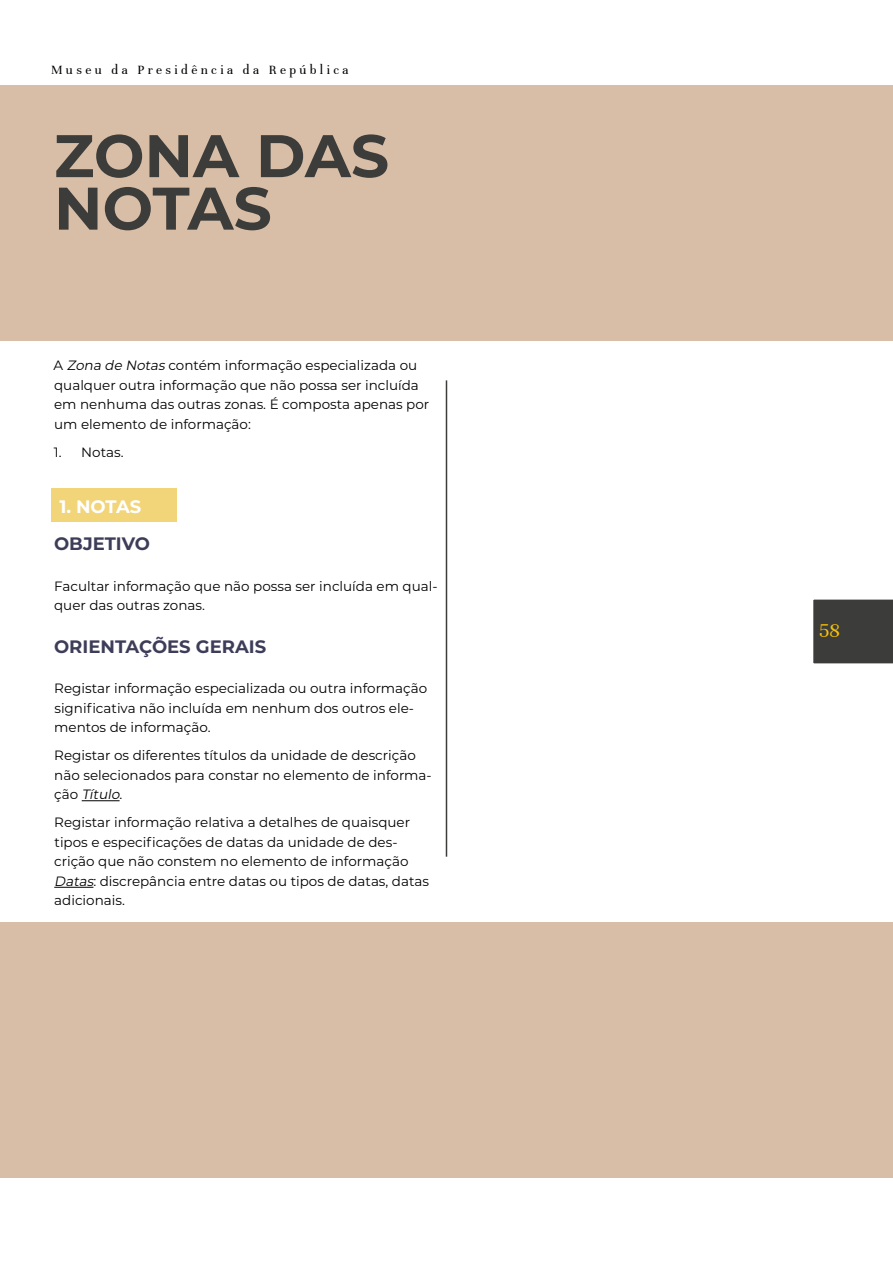
<style>
.page{position:relative;width:893px;height:1263px;background:#fff}
.page>*{position:absolute;margin:0;border:0;box-sizing:border-box;transform-origin:0 0}
.t1{font:700 60px/52.5px "Montserrat";color:#3c3c3b}
.t2{font:21px "Unna";color:#fbc201}
.t3{font:700 18px "Montserrat";color:#3d3d59}
.t4{font:700 18px "Montserrat";letter-spacing:-.005em;color:#fff}
.t5{font:13.5px/19.5px "Montserrat";color:#000}
.t6{font:13.5px "Unna";letter-spacing:.25em;color:#000}
.s1{font-style:italic}
</style>
<div class="page">
<div style="left:0;top:923px;width:893px;height:255px;background:#d9bea7"></div>
<div style="left:0;top:85px;width:893px;height:255px;background:#d9bea7"></div>
<div style="left:813px;top:599px;width:80px;height:65px;background:#3c3c3b"></div>
<hr style="left:82px;top:800px;width:38px;height:1px;background:#000">
<hr style="left:54px;top:887px;width:39px;height:1px;background:#000">
<div style="left:51px;top:488px;width:125px;height:34px;background:#f2d479"></div>
<hr style="left:446px;top:380px;width:1px;height:477px;background:#3c3c3b">
<p class="t6" style="left:51px;top:62px;width:299px">Museu da Presidência da República</p>
<h1 class="t1" style="left:54px;top:127px;width:337px">ZONA DAS<br>NOTAS</h1>
<p class="t5" style="left:54px;top:355px;width:377px">A <span class="s1">Zona de Notas</span> contém informação especializada ou qualquer outra informação que não possa ser incluída em nenhuma das outras zonas. É composta apenas por um elemento de informação:</p>
<p class="t5" style="left:54px;top:442px;width:71px">1. Notas.</p>
<h3 class="t4" style="left:59px;top:493px;width:83px">1. NOTAS</h3>
<h3 class="t3" style="left:54px;top:531px;width:97px">OBJETIVO</h3>
<p class="t5" style="left:54px;top:576px;width:385px">Facultar informação que não possa ser incluída em qual&shy;quer das outras zonas.</p>
<h3 class="t3" style="left:54px;top:633px;width:214px">ORIENTAÇÕES GERAIS</h3>
<p class="t5" style="left:54px;top:678px;width:375px">Registar informação especializada ou outra informação significativa não incluída em nenhum dos outros ele&shy;mentos de informação.</p>
<p class="t5" style="left:54px;top:745px;width:379px">Registar os diferentes títulos da unidade de descrição não selecionados para constar no elemento de informa&shy;ç ã o <span class="s1">Título</span>.</p>
<p class="t5" style="left:54px;top:812px;width:376px">Registar informação relativa a detalhes de quaisquer tipos e especificações de datas da unidade de des&shy;crição que não constem no elemento de informação <span class="s1">Datas</span>: discrepância entre datas ou tipos de datas, datas adicionais.</p>
<h2 class="t2" style="left:819px;top:619px;width:22px">58</h2>
</div>
